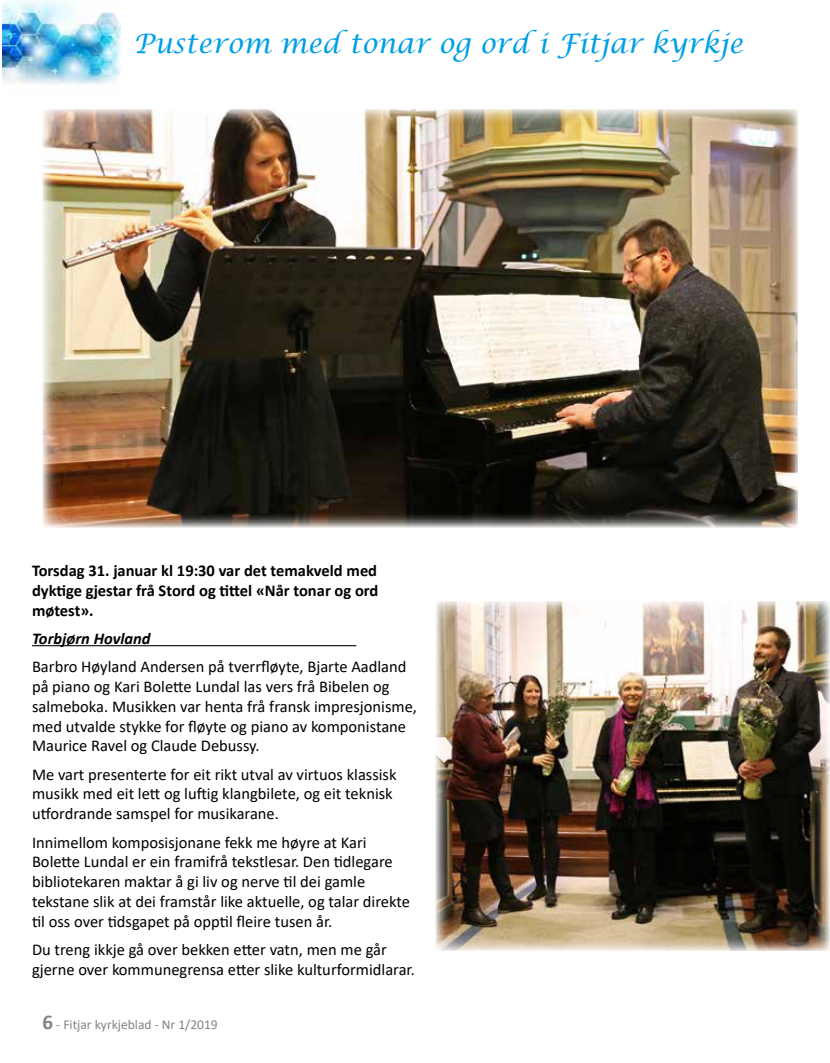
<style>
.page{position:relative;width:830px;height:1063px;background:#fff}
.page>*{position:absolute;margin:0;border:0;box-sizing:border-box;transform-origin:0 0}
.t1{font:italic 27px "Lucida Calligraphy";color:#009fe3}
.t2{font:16.5px/19.8px "Calibri";color:#000}
.t3{font:700 16.5px/19.8px "Calibri";color:#000;text-align:justify}
.t4{font:italic 700 16.5px "Calibri";color:#000}
.t5{font:13.5px "Calibri";color:#838382}
.s1{font-weight:700;font-size:21px}
</style>
<div class="page">
<img style="left:2px;top:0;width:118px;height:85px">
<hr style="left:32px;top:645px;width:324px;height:1px;background:#000">
<img style="left:43px;top:109px;width:754px;height:418px">
<img style="left:435px;top:601px;width:394px;height:350px">
<h1 class="t1" style="left:133px;top:27px;width:611px">Pusterom med tonar og ord i Fitjar kyrkje</h1>
<p class="t3" style="left:32px;top:560px;width:348px">Torsdag 31. januar kl 19:30 var det temakveld med dyktige gjestar frå Stord og tittel «Når tonar og ord møtest».</p>
<p class="t4" style="left:32px;top:627px;width:120px">Torbjørn Hovland</p>
<p class="t2" style="left:32px;top:656px;width:386px">Barbro Høyland Andersen på tverrfløyte, Bjarte Aadland på piano og Kari Bolette Lundal las vers frå Bibelen og salmeboka. Musikken var henta frå fransk impresjonisme, med utvalde stykke for fløyte og piano av komponistane Maurice Ravel og Claude Debussy.</p>
<p class="t2" style="left:32px;top:764px;width:366px">Me vart presenterte for eit rikt utval av virtuos klassisk musikk med eit lett og luftig klangbilete, og eit teknisk utfordrande samspel for musikarane.</p>
<p class="t2" style="left:32px;top:832px;width:379px">Innimellom komposisjonane fekk me høyre at Kari Bolette Lundal er ein framifrå tekstlesar. Den tidlegare bibliotekaren maktar å gi liv og nerve til dei gamle tekstane slik at dei framstår like aktuelle, og talar direkte til oss over tidsgapet på opptil fleire tusen år.</p>
<p class="t2" style="left:32px;top:939px;width:384px">Du treng ikkje gå over bekken etter vatn, men me går gjerne over kommunegrensa etter slike kulturformidlarar.</p>
<p class="t5" style="left:43px;top:1015px;width:177px"><span class="s1">6</span> - Fitjar kyrkjeblad - Nr 1/2019</p>
</div>
